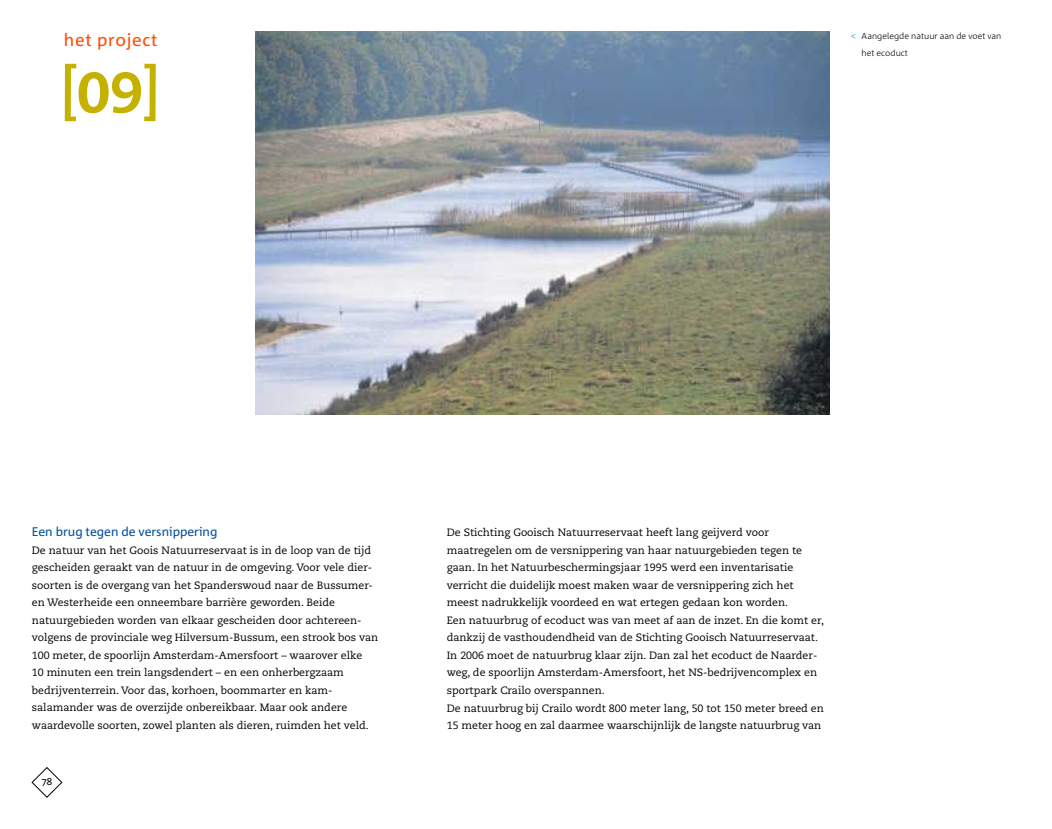
<style>
.page{position:relative;width:1052px;height:829px;background:#fff}
.page>*{position:absolute;margin:0;border:0;box-sizing:border-box;transform-origin:0 0}
.t1{font:700 56.25px "Caecilia";color:#c4b100}
.t2{font:17.5px "Agrofont Normaal";letter-spacing:.045em;color:#ff4c03}
.t3{font:12.5px "Agrofont Normaal";color:#0351a0}
.t4{font:10.62px/17.5px "Caecilia";color:#000}
.t5{font:10px "Agrofont Normaal";color:#000}
.t6{font:8.75px/17.5px "Agrofont Mager";color:#000}
.s1{font-weight:800}
.s2{color:#009fc6}
</style>
<div class="page">
<img style="left:255px;top:32px;width:574px;height:383px">
<svg style="left:32px;top:767px;width:30px;height:30px"></svg>
<h2 class="t2" style="left:64px;top:33px;width:95px">het project</h2>
<h1 class="t1" style="left:60px;top:64px;width:101px">[<span class="s1">09</span>]</h1>
<p class="t6" style="left:861px;top:28px;width:141px;text-indent:-11px"><span class="s2">&lt;</span> Aangelegde natuur aan de voet van het ecoduct</p>
<p class="t3" style="left:32px;top:527px;width:187px">Een brug tegen de versnippering</p>
<p class="t4" style="left:32px;top:542px;width:348px">De natuur van het Goois Natuurreservaat is in de loop van de tijd gescheiden geraakt van de natuur in de omgeving. Voor vele dier&shy;soorten is de overgang van het Spanderswoud naar de Bussumer&shy;en Westerheide een onneembare barrière geworden. Beide natuurgebieden worden van elkaar gescheiden door achtereen&shy;volgens de provinciale weg Hilversum-Bussum, een strook bos van 100 meter, de spoorlijn Amsterdam-Amersfoort – waarover elke<br>10 minuten een trein langsdendert – en een onherbergzaam bedrijventerrein. Voor das, korhoen, boommarter en kam&shy;salamander was de overzijde onbereikbaar. Maar ook andere waardevolle soorten, zowel planten als dieren, ruimden het veld.</p>
<p class="t5" style="left:42px;top:778px;width:12px">78</p>
<p class="t4" style="left:446px;top:525px;width:379px">De Stichting Gooisch Natuurreservaat heeft lang geijverd voor maatregelen om de versnippering van haar natuurgebieden tegen te gaan. In het Natuurbeschermingsjaar 1995 werd een inventarisatie verricht die duidelijk moest maken waar de versnippering zich het meest nadrukkelijk voordeed en wat ertegen gedaan kon worden.<br>Een natuurbrug of ecoduct was van meet af aan de inzet. En die komt er, dankzij de vasthoudendheid van de Stichting Gooisch Natuurreservaat.<br>In 2006 moet de natuurbrug klaar zijn. Dan zal het ecoduct de Naarder&shy;weg, de spoorlijn Amsterdam-Amersfoort, het NS-bedrijvencomplex en sportpark Crailo overspannen.<br>De natuurbrug bij Crailo wordt 800 meter lang, 50 tot 150 meter breed en 15 meter hoog en zal daarmee waarschijnlijk de langste natuurbrug van</p>
</div>
